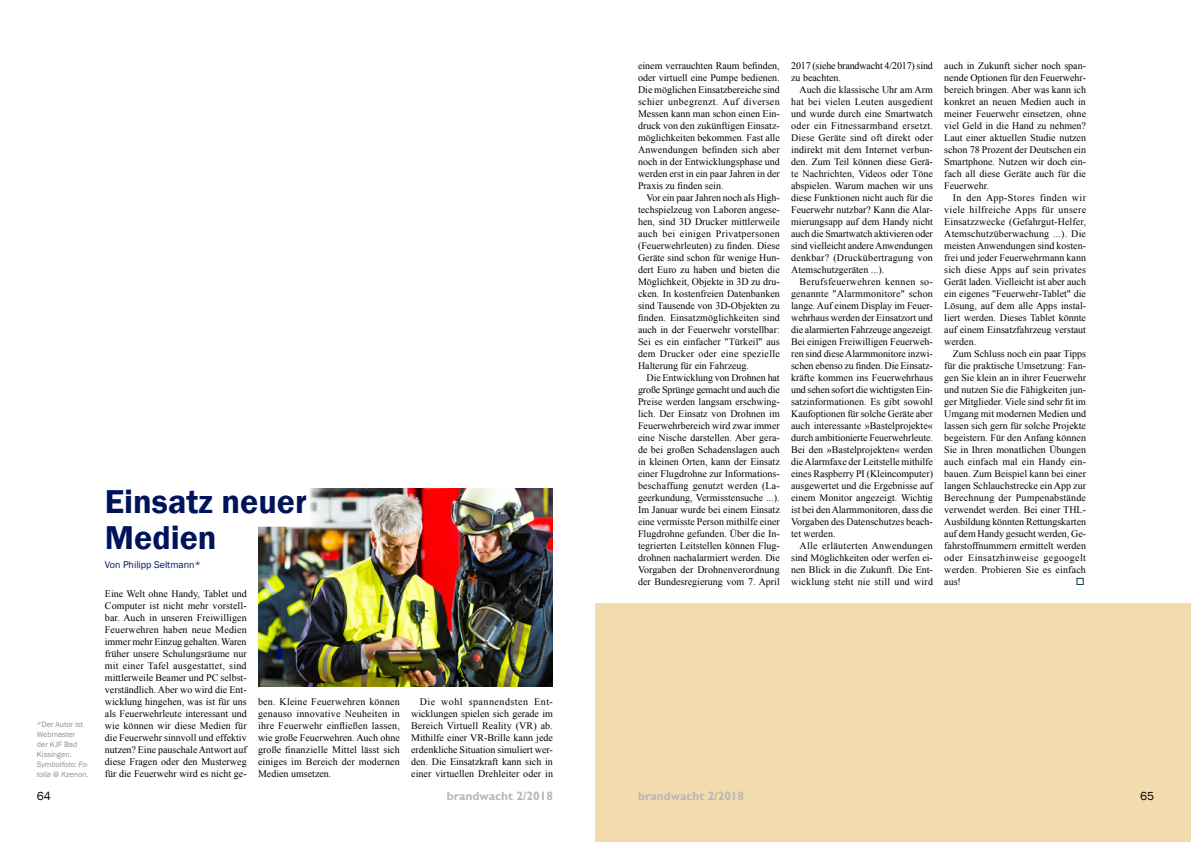
<style>
.page{position:relative;width:1191px;height:842px;background:#fff}
.page>*{position:absolute;margin:0;border:0;box-sizing:border-box;transform-origin:0 0}
.t1{font:600 34px/36px "Franklin Gothic";color:#00145c}
.t2{font:700 12px "Gill Sans";color:#b6b7b6}
.t3{font:12px "Franklin Gothic";color:#000}
.t4{font:10px/12px "Times New Roman";color:#000;text-align:justify}
.t5{font:10px "Franklin Gothic";color:#00145c}
.t6{font:8px/10px "Franklin Gothic";color:#8f908e}
.t7{font:italic 8px/10px "Franklin Gothic";color:#8f908e}
</style>
<div class="page">
<img style="left:258px;top:488px;width:295px;height:198px">
<div style="left:595px;top:604px;width:596px;height:238px;background:#f2dbac"></div>
<div style="left:99px;top:486px;width:230px;height:40px;background:#fff"></div>
<p class="t6" style="left:37px;top:719px;width:48px">*Der Autor ist<br>Webmaster der KJF Bad<br>Kissingen.</p>
<p class="t7" style="left:37px;top:759px;width:53px">Symbolfoto: Fo&shy;tolia @ Kzenon.</p>
<h1 class="t1" style="left:105px;top:484px;width:203px">Einsatz neuer<br>Medien</h1>
<p class="t5" style="left:105px;top:558px;width:97px">Von Philipp Seltmann*</p>
<p class="t4" style="left:105px;top:587px;width:143px">Eine Welt ohne Handy, Tablet und Computer ist nicht mehr vorstell&shy;bar. Auch in unseren Freiwilligen Feuerwehren haben neue Medien immer mehr Einzug gehalten. Waren früher unsere Schulungsräume nur mit einer Tafel ausgestattet, sind mittlerweile Beamer und PC selbst&shy;verständlich. Aber wo wird die Ent&shy;wicklung hingehen, was ist für uns als Feuerwehrleute interessant und wie können wir diese Medien für die Feuerwehr sinnvoll und effektiv nutzen? Eine pauschale Antwort auf diese Fragen oder den Musterweg für die Feuerwehr wird es nicht ge-</p>
<p class="t4" style="left:258px;top:695px;width:143px">ben. Kleine Feuerwehren können genauso innovative Neuheiten in ihre Feuerwehr einfließen lassen, wie große Feuerwehren. Auch ohne große finanzielle Mittel lässt sich einiges im Bereich der modernen Medien umsetzen.</p>
<p class="t4" style="left:411px;top:695px;width:143px;text-indent:8px">Die wohl spannendsten Ent&shy;wicklungen spielen sich gerade im Bereich Virtuell Reality (VR) ab.<br>Mithilfe einer VR-Brille kann jede erdenkliche Situation simuliert wer&shy;den. Die Einsatzkraft kann sich in einer virtuellen Drehleiter oder in</p>
<p class="t4" style="left:638px;top:59px;width:143px">einem verrauchten Raum befinden, oder virtuell eine Pumpe bedienen.<br>Die möglichen Einsatzbereiche sind schier unbegrenzt. Auf diversen Messen kann man schon einen Ein&shy;druck von den zukünftigen Einsatz&shy;möglichkeiten bekommen. Fast alle Anwendungen befinden sich aber noch in der Entwicklungsphase und werden erst in ein paar Jahren in der Praxis zu finden sein.</p>
<p class="t4" style="left:638px;top:191px;width:143px;text-indent:8px">Vor ein paar Jahren noch als High&shy;techspielzeug von Laboren angese&shy;hen, sind 3D Drucker mittlerweile auch bei einigen Privatpersonen (Feuerwehrleuten) zu finden. Diese Geräte sind schon für wenige Hun&shy;dert Euro zu haben und bieten die Möglichkeit, Objekte in 3D zu dru&shy;cken. In kostenfreien Datenbanken sind Tausende von 3D-Objekten zu finden. Einsatzmöglichkeiten sind auch in der Feuerwehr vorstellbar:<br>Sei es ein einfacher "Türkeil" aus dem Drucker oder eine spezielle Halterung für ein Fahrzeug.</p>
<p class="t4" style="left:638px;top:371px;width:143px;text-indent:8px">Die Entwicklung von Drohnen hat große Sprünge gemacht und auch die Preise werden langsam erschwing&shy;lich. Der Einsatz von Drohnen im Feuerwehrbereich wird zwar immer eine Nische darstellen. Aber gera&shy;de bei großen Schadenslagen auch in kleinen Orten, kann der Einsatz einer Flugdrohne zur Informations&shy;beschaffung genutzt werden (La&shy;geerkundung, Vermisstensuche ...).<br>Im Januar wurde bei einem Einsatz eine vermisste Person mithilfe einer Flugdrohne gefunden. Über die In&shy;tegrierten Leitstellen können Flug&shy;drohnen nachalarmiert werden. Die Vorgaben der Drohnenverordnung der Bundesregierung vom 7. April</p>
<p class="t4" style="left:791px;top:59px;width:143px">2017 (siehe brandwacht 4/2017) sind zu beachten.</p>
<p class="t4" style="left:791px;top:83px;width:143px;text-indent:8px">Auch die klassische Uhr am Arm hat bei vielen Leuten ausgedient und wurde durch eine Smartwatch oder ein Fitnessarmband ersetzt.<br>Diese Geräte sind oft direkt oder indirekt mit dem Internet verbun&shy;den. Zum Teil können diese Gerä&shy;te Nachrichten, Videos oder Töne abspielen. Warum machen wir uns diese Funktionen nicht auch für die Feuerwehr nutzbar? Kann die Alar&shy;mierungsapp auf dem Handy nicht auch die Smartwatch aktivieren oder sind vielleicht andere Anwendungen denkbar? (Druckübertragung von Atemschutzgeräten ...).</p>
<p class="t4" style="left:791px;top:275px;width:143px;text-indent:8px">Berufsfeuerwehren kennen so&shy;genannte "Alarmmonitore" schon lange. Auf einem Display im Feuer&shy;wehrhaus werden der Einsatzort und die alarmierten Fahrzeuge angezeigt.<br>Bei einigen Freiwilligen Feuerweh&shy;ren sind diese Alarmmonitore inzwi&shy;schen ebenso zu finden. Die Einsatz&shy;kräfte kommen ins Feuerwehrhaus und sehen sofort die wichtigsten Ein&shy;satzinformationen. Es gibt sowohl Kaufoptionen für solche Geräte aber auch interessante »Bastelprojekte« durch ambitionierte Feuerwehrleute.<br>Bei den »Bastelprojekten« werden die Alarmfaxe der Leitstelle mithilfe eines Raspberry PI (Kleincomputer) ausgewertet und die Ergebnisse auf einem Monitor angezeigt. Wichtig ist bei den Alarmmonitoren, dass die Vorgaben des Datenschutzes beach&shy;tet werden.</p>
<p class="t4" style="left:791px;top:539px;width:143px;text-indent:8px">Alle erläuterten Anwendungen sind Möglichkeiten oder werfen ei&shy;nen Blick in die Zukunft. Die Ent&shy;wicklung steht nie still und wird</p>
<p class="t4" style="left:944px;top:59px;width:143px">auch in Zukunft sicher noch span&shy;nende Optionen für den Feuerwehr&shy;bereich bringen. Aber was kann ich konkret an neuen Medien auch in meiner Feuerwehr einsetzen, ohne viel Geld in die Hand zu nehmen?<br>Laut einer aktuellen Studie nutzen schon 78 Prozent der Deutschen ein Smartphone. Nutzen wir doch ein&shy;fach all diese Geräte auch für die Feuerwehr.</p>
<p class="t4" style="left:944px;top:191px;width:143px;text-indent:8px">In den App-Stores finden wir viele hilfreiche Apps für unsere Einsatzzwecke (Gefahrgut-Helfer, Atemschutzüberwachung ...). Die meisten Anwendungen sind kosten&shy;frei und jeder Feuerwehrmann kann sich diese Apps auf sein privates Gerät laden. Vielleicht ist aber auch ein eigenes "Feuerwehr-Tablet" die Lösung, auf dem alle Apps instal&shy;liert werden. Dieses Tablet könnte auf einem Einsatzfahrzeug verstaut werden.</p>
<p class="t4" style="left:944px;top:347px;width:143px;text-indent:8px">Zum Schluss noch ein paar Tipps für die praktische Umsetzung: Fan&shy;gen Sie klein an in ihrer Feuerwehr und nutzen Sie die Fähigkeiten jun&shy;ger Mitglieder. Viele sind sehr fit im Umgang mit modernen Medien und lassen sich gern für solche Projekte begeistern. Für den Anfang können Sie in Ihren monatlichen Übungen auch einfach mal ein Handy ein&shy;bauen. Zum Beispiel kann bei einer langen Schlauchstrecke ein App zur Berechnung der Pumpenabstände verwendet werden. Bei einer THL-Ausbildung könnten Rettungskarten auf dem Handy gesucht werden, Ge&shy;fahrstoffnummern ermittelt werden oder Einsatzhinweise gegoogelt werden. Probieren Sie es einfach aus!</p>
<p class="t3" style="left:37px;top:788px;width:16px">64</p>
<p class="t2" style="left:447px;top:788px;width:108px">brandwacht 2/2018</p>
<p class="t2" style="left:638px;top:788px;width:108px">brandwacht 2/2018</p>
<p class="t3" style="left:1140px;top:788px;width:16px">65</p>
</div>
